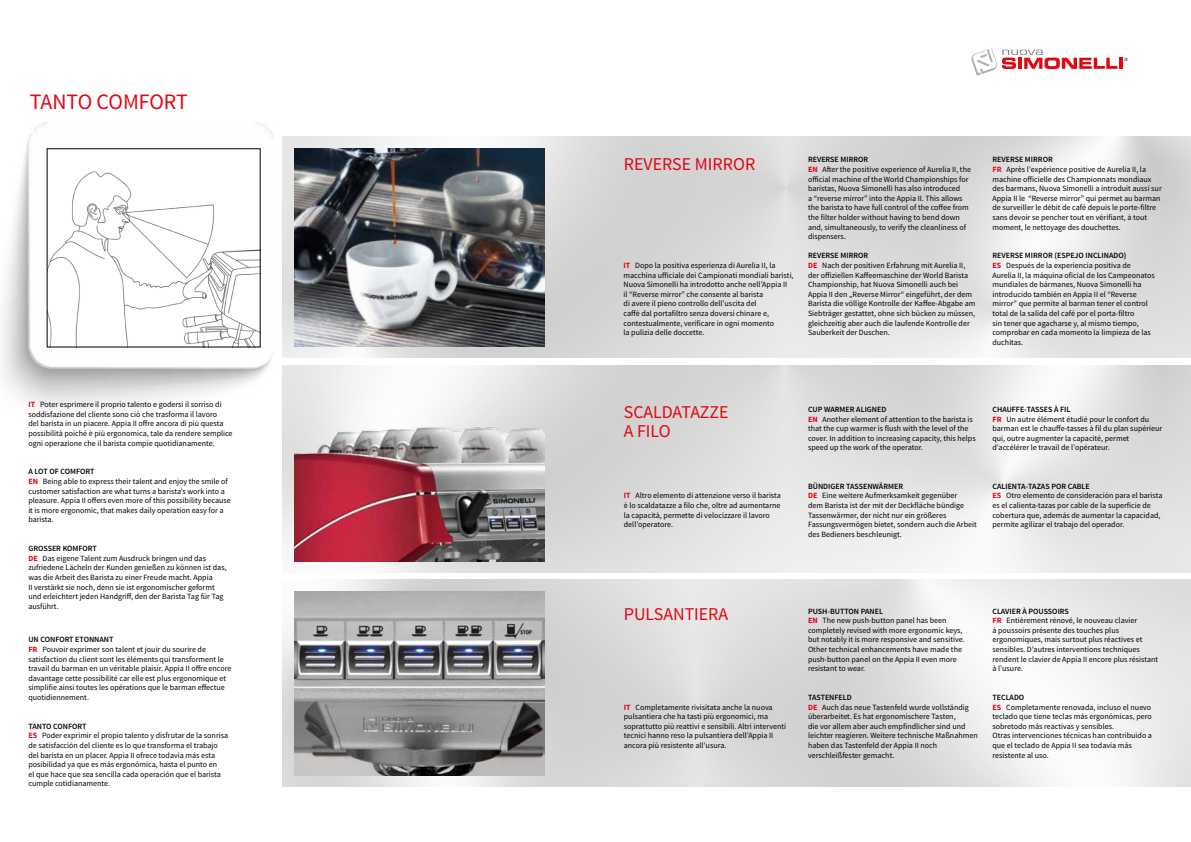
<style>
.page{position:relative;width:1191px;height:842px;background:#fff}
.page>*{position:absolute;margin:0;border:0;box-sizing:border-box;transform-origin:0 0}
.t1{font:22px "Source Sans Pro";color:#e30613}
.t2{font:18px/19px "Source Sans Pro";color:#e30613}
.t3{font:8px/9.6px "Source Sans Pro";color:#000}
.t4{font:600 8px "Source Sans Pro";color:#000}
.s1{font-weight:700;color:#e30613}
.s2{font-weight:600}
</style>
<div class="page">
<img style="left:2px;top:122px;width:272px;height:287px">
<img style="left:49px;top:151px;width:209px;height:194px">
<img style="left:282px;top:137px;width:909px;height:221px">
<img style="left:295px;top:148px;width:249px;height:199px">
<img style="left:282px;top:365px;width:909px;height:207px">
<img style="left:295px;top:377px;width:249px;height:184px">
<img style="left:282px;top:580px;width:909px;height:207px">
<img style="left:295px;top:591px;width:249px;height:184px">
<svg style="left:971px;top:48px;width:156px;height:28px"></svg>
<h1 class="t1" style="left:30px;top:88px;width:160px">TANTO CO MFORT</h1>
<p class="t3" style="left:28px;top:400px;width:206px"><span class="s1">IT</span> Poter esprimere il proprio talento e godersi il sorriso di soddisfazione del cliente sono ciò che trasforma il lavoro<br>del barista in un piacere. Appia II offre ancora di più questa possibilità poiché è più ergonomica, tale da rendere semplice ogni operazione che il barista compie quotidianamente.</p>
<p class="t4" style="left:28px;top:467px;width:12px">A LOT</p>
<p class="t3" style="left:28px;top:467px;width:204px;text-indent:21px"><span class="s2">OF COMFORT<br></span><span class="s1">EN</span> Being able to express their talent and enjoy the smile of customer satisfaction are what turns a barista’s work into a pleasure. Appia II offers even more of this possibility because it is more ergonomic, that makes daily operation easy for a barista.</p>
<p class="t4" style="left:28px;top:543px;width:6px">GROSSER</p>
<p class="t3" style="left:28px;top:544px;width:200px;text-indent:34px"><span class="s2">KOMFORT<br></span><span class="s1">DE</span> Das eigene Talent zum Ausdruck bringen und das zufriedene Lächeln der Kunden genießen zu können ist das, was die Arbeit des Barista zu einer Freude macht. Appia<br>II verstärkt sie noch, denn sie ist ergonomischer geformt und erleichtert jeden Handgriff, den der Barista Tag für Tag ausführt.</p>
<p class="t4" style="left:28px;top:635px;width:18px">UN CONFORT</p>
<p class="t4" style="left:75px;top:635px;width:6px">ETONN</p>
<p class="t3" style="left:28px;top:635px;width:205px;text-indent:71px"><span class="s2">ANT<br></span><span class="s1">FR</span> Pouvoir exprimer son talent et jouir du sourire de satisfaction du client sont les éléments qui transforment le travail du barman en un véritable plaisir. Appia II offre encore davantage cette possibilité car elle est plus ergonomique et simplifie ainsi toutes les opérations que le barman effectue quotidiennement.</p>
<p class="t4" style="left:28px;top:721px;width:15px">TANTO</p>
<p class="t3" style="left:28px;top:721px;width:201px;text-indent:25px"><span class="s2">CONFORT<br></span><span class="s1">ES</span> Poder exprimir el propio talento y disfrutar de la sonrisa de satisfacción del cliente es lo que transforma el trabajo del barista en un placer. Appia II ofrece todavía más esta posibilidad ya que es más ergonómica, hasta el punto en<br>el que hace que sea sencilla cada operación que el barista cumple cotidianamente.</p>
<h2 class="t2" style="left:624px;top:155px;width:100px">REVERSE MIRROR</h2>
<p class="t3" style="left:623px;top:261px;width:172px"><span class="s1">IT</span> Dopo la positiva esperienza di Aurelia II, la macchina ufficiale dei Campionati mondiali baristi, Nuova Simonelli ha introdotto anche nell’Appia II<br>il “Reverse mirror” che consente al barista<br>di avere il pieno controllo dell’uscita del<br>caffè dal portafiltro senza doversi chinare e, contestualmente, verificare in ogni momento<br>la pulizia delle doccette.</p>
<p class="t3" style="left:808px;top:155px;width:164px"><span class="s2">REVERSE MI RROR<br></span><span class="s1">EN</span> After the positive experience of Aurelia II, the official machine of the World Championships for baristas, Nuova Simonelli has also introduced<br>a “reverse mirror” into the Appia II. This allows the barista to have full control of the coffee from the filter holder without having to bend down and, simultaneously, to verify the cleanliness of dispensers.</p>
<p class="t3" style="left:808px;top:251px;width:169px"><span class="s2">REVERSE MI RROR<br></span><span class="s1">DE</span> Nach der positiven Erfahrung mit Aurelia II, der offiziellen Kaffeemaschine der World Barista Championship, hat Nuova Simonelli auch bei Appia II den „Reverse Mirror“ eingeführt, der dem Barista die völlige Kontrolle der Kaffee-Abgabe am Siebträger gestattet, ohne sich bücken zu müssen, gleichzeitig aber auch die laufende Kontrolle der Sauberkeit der Duschen.</p>
<p class="t3" style="left:992px;top:155px;width:171px"><span class="s2">REVERSE MI RROR<br></span><span class="s1">FR</span> Après l’expérience positive de Aurelia II, la machine officielle des Championnats mondiaux des barmans, Nuova Simonelli a introduit aussi sur Appia II le “Reverse mirror” qui permet au barman de surveiller le débit de café depuis le porte-filtre sans devoir se pencher tout en vérifiant, à tout moment, le nettoyage des douchettes.</p>
<p class="t3" style="left:992px;top:251px;width:164px"><span class="s2">REVERSE MI RROR (ESPEJO I NCLI NADO)<br></span><span class="s1">ES</span> Después de la experiencia positiva de Aurelia II, la máquina oficial de los Campeonatos mundiales de bármanes, Nuova Simonelli ha introducido también en Appia II el “Reverse mirror” que permite al barman tener el control total de la salida del café por el porta-filtro<br>sin tener que agacharse y, al mismo tiempo, comprobar en cada momento la limpieza de las duchitas.</p>
<h2 class="t2" style="left:624px;top:403px;width:106px">SCALDATAZZE<br>A FILO</h2>
<p class="t3" style="left:624px;top:491px;width:159px"><span class="s1">IT</span> Altro elemento di attenzione verso il barista è lo scaldatazze a filo che, oltre ad aumentarne la capacità, permette di velocizzare il lavoro dell’operatore.</p>
<p class="t3" style="left:808px;top:405px;width:169px"><span class="s2">CUP WARMER ALIGNED<br></span><span class="s1">EN</span> Another element of attention to the barista is that the cup warmer is flush with the level of the cover. In addition to increasing capacity, this helps speed up the work of the operator.</p>
<p class="t3" style="left:808px;top:481px;width:170px"><span class="s2">BÜNDIGER TASSENWÄRMER<br></span><span class="s1">DE</span> Eine weitere Aufmerksamkeit gegenüber<br>dem Barista ist der mit der Deckfläche bündige Tassenwärmer, der nicht nur ein größeres Fassungsvermögen bietet, sondern auch die Arbeit des Bedieners beschleunigt.</p>
<p class="t3" style="left:992px;top:405px;width:171px"><span class="s2">CHAUFFE-TASSES À FI L<br></span><span class="s1">FR</span> Un autre élément étudié pour le confort du barman est le chauffe-tasses à fil du plan supérieur qui, outre augmenter la capacité, permet d’accélérer le travail de l’opérateur.</p>
<p class="t3" style="left:992px;top:481px;width:172px"><span class="s2">CALI ENTA-TAZAS POR CAB LE<br></span><span class="s1">ES</span> Otro elemento de consideración para el barista es el calienta-tazas por cable de la superficie de cobertura que, además de aumentar la capacidad, permite agilizar el trabajo del operador.</p>
<p class="t3" style="left:992px;top:606px;width:167px"><span class="s2">CLAVI ER À POUSSOI RS<br></span><span class="s1">FR</span> Entièrement rénové, le nouveau clavier<br>à poussoirs présente des touches plus ergonomiques, mais surtout plus réactives et sensibles. D’autres interventions techniques rendent le clavier de Appia II encore plus résistant à l’usure.</p>
<h2 class="t2" style="left:624px;top:604px;width:106px">PULSANTIERA</h2>
<p class="t3" style="left:808px;top:606px;width:158px"><span class="s2">PUSH-BUTTON PANEL<br></span><span class="s1">EN</span> The new push-button panel has been completely revised with more ergonomic keys, but notably it is more responsive and sensitive.<br>Other technical enhancements have made the push-button panel on the Appia II even more resistant to wear.</p>
<p class="t3" style="left:624px;top:702px;width:164px"><span class="s1">IT</span> Completamente rivisitata anche la nuova pulsantiera che ha tasti più ergonomici, ma soprattutto più reattivi e sensibili. Altri interventi tecnici hanno reso la pulsantiera dell’Appia II ancora più resistente all’usura.</p>
<p class="t3" style="left:808px;top:693px;width:171px"><span class="s2">TASTENFELD<br></span><span class="s1">DE</span> Auch das neue Tastenfeld wurde vollständig überarbeitet. Es hat ergonomischere Tasten,<br>die vor allem aber auch empfindlicher sind und leichter reagieren. Weitere technische Maßnahmen haben das Tastenfeld der Appia II noch verschleißfester gemacht.</p>
<p class="t3" style="left:992px;top:693px;width:161px"><span class="s2">TECLADO<br></span><span class="s1">ES</span> Completamente renovada, incluso el nuevo teclado que tiene teclas más ergonómicas, pero sobretodo más reactivas y sensibles.<br>Otras intervenciones técnicas han contribuido a que el teclado de Appia II sea todavía más resistente al uso.</p>
</div>
